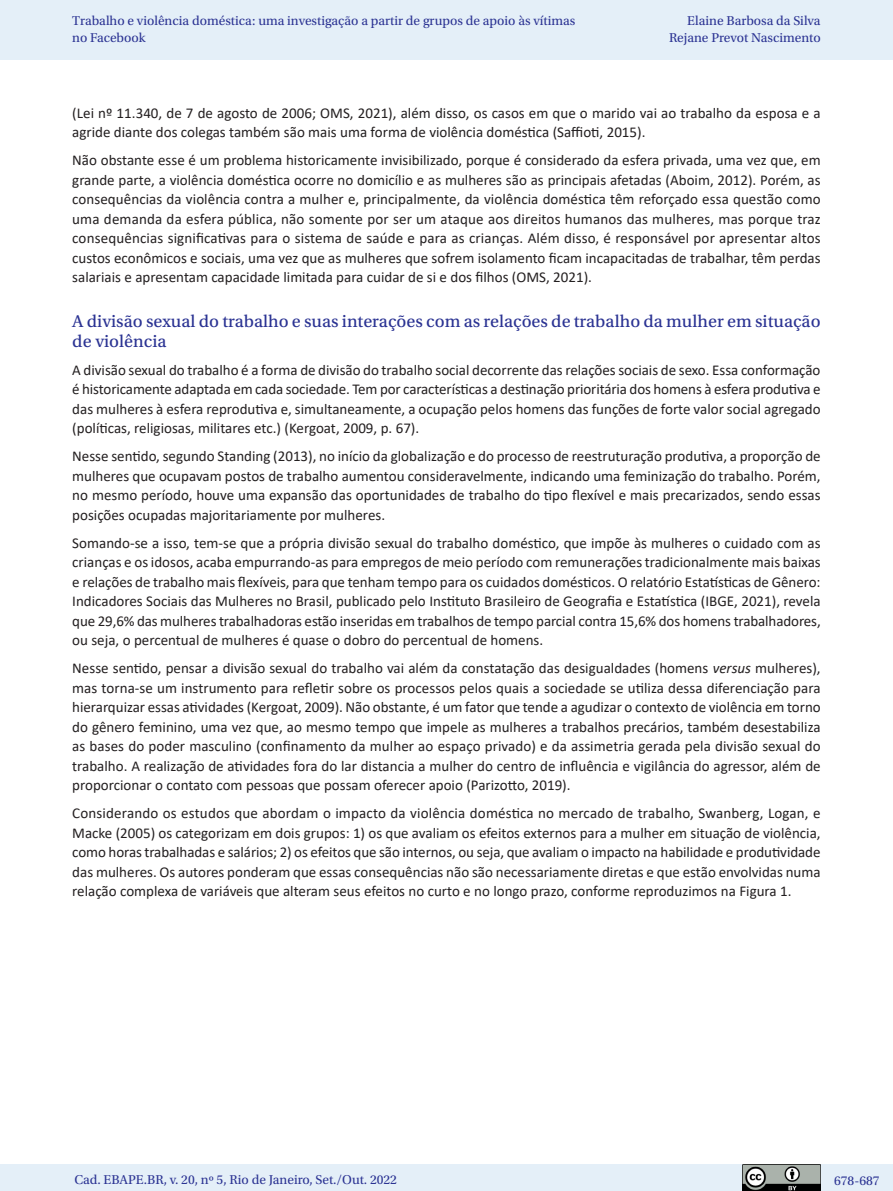
<style>
.page{position:relative;width:893px;height:1191px;background:#fff}
.page>*{position:absolute;margin:0;border:0;box-sizing:border-box;transform-origin:0 0}
._07_2_sub2{font:18px/19.5px "Utopia Std Capt";color:#2b3393}
._06_0_texto{font:15px/19.5px "Calibri";color:#231f20;text-align:justify}
.t1{font:13.5px/16.5px "Utopia Std";color:#2b3393}
.s1{font-style:italic}
</style>
<div class="page">
<div style="left:0;top:0;width:893px;height:60px;background:#e4eff8"></div>
<div style="left:0;top:1164px;width:893px;height:27px;background:#e4eff8"></div>
<img style="left:743px;top:1164px;width:78px;height:27px">
<p class="t1" style="left:72px;top:13px;width:505px">Trabalho e violência doméstica: uma investigação a partir de grupos de apoio às vítimas no Facebook</p>
<p class="t1" style="left:669px;top:13px;width:153px;text-align:right">Elaine Barbosa da Silva<br>Rejane Prevot Nascimento</p>
<p class="_06_0_texto" style="left:72px;top:102px;width:750px">(Lei nº 11.340, de 7 de agosto de 2006; OMS, 2021), além disso, os casos em que o marido vai ao trabalho da esposa e a agride diante dos colegas também são mais uma forma de violência doméstica (Saffioti, 2015).</p>
<p class="_06_0_texto" style="left:72px;top:150px;width:750px">Não obstante esse é um problema historicamente invisibilizado, porque é considerado da esfera privada, uma vez que, em grande parte, a violência doméstica ocorre no domicílio e as mulheres são as principais afetadas (Aboim, 2012). Porém, as consequências da violência contra a mulher e, principalmente, da violência doméstica têm reforçado essa questão como uma demanda da esfera pública, não somente por ser um ataque aos direitos humanos das mulheres, mas porque traz consequências significativas para o sistema de saúde e para as crianças. Além disso, é responsável por apresentar altos custos econômicos e sociais, uma vez que as mulheres que sofrem isolamento ficam incapacitadas de trabalhar, têm perdas salariais e apresentam capacidade limitada para cuidar de si e dos filhos (OMS, 2021).</p>
<p class="_07_2_sub2" style="left:72px;top:312px;width:750px">A divisão sexual do trabalho e suas interações com as relações de trabalho da mulher em situação de violência</p>
<p class="_06_0_texto" style="left:72px;top:359px;width:750px">A divisão sexual do trabalho é a forma de divisão do trabalho social decorrente das relações sociais de sexo. Essa conformação é historicamente adaptada em cada sociedade. Tem por características a destinação prioritária dos homens à esfera produtiva e das mulheres à esfera reprodutiva e, simultaneamente, a ocupação pelos homens das funções de forte valor social agregado (políticas, religiosas, militares etc.) (Kergoat, 2009, p. 67).</p>
<p class="_06_0_texto" style="left:72px;top:446px;width:750px">Nesse sentido, segundo Standing (2013), no início da globalização e do processo de reestruturação produtiva, a proporção de mulheres que ocupavam postos de trabalho aumentou consideravelmente, indicando uma feminização do trabalho. Porém, no mesmo período, houve uma expansão das oportunidades de trabalho do tipo flexível e mais precarizados, sendo essas posições ocupadas majoritariamente por mulheres.</p>
<p class="_06_0_texto" style="left:72px;top:532px;width:750px">Somando-se a isso, tem-se que a própria divisão sexual do trabalho doméstico, que impõe às mulheres o cuidado com as crianças e os idosos, acaba empurrando-as para empregos de meio período com remunerações tradicionalmente mais baixas e relações de trabalho mais flexíveis, para que tenham tempo para os cuidados domésticos. O relatório Estatísticas de Gênero:<br>Indicadores Sociais das Mulheres no Brasil, publicado pelo Instituto Brasileiro de Geografia e Estatística (IBGE, 2021), revela que 29,6% das mulheres trabalhadoras estão inseridas em trabalhos de tempo parcial contra 15,6% dos homens trabalhadores, ou seja, o percentual de mulheres é quase o dobro do percentual de homens.</p>
<p class="_06_0_texto" style="left:72px;top:658px;width:750px">Nesse sentido, pensar a divisão sexual do trabalho vai além da constatação das desigualdades (homens <span class="s1">versus</span> mulheres), mas torna-se um instrumento para refletir sobre os processos pelos quais a sociedade se utiliza dessa diferenciação para hierarquizar essas atividades (Kergoat, 2009). Não obstante, é um fator que tende a agudizar o contexto de violência em torno do gênero feminino, uma vez que, ao mesmo tempo que impele as mulheres a trabalhos precários, também desestabiliza as bases do poder masculino (confinamento da mulher ao espaço privado) e da assimetria gerada pela divisão sexual do trabalho. A realização de atividades fora do lar distancia a mulher do centro de influência e vigilância do agressor, além de proporcionar o contato com pessoas que possam oferecer apoio (Parizotto, 2019).</p>
<p class="_06_0_texto" style="left:72px;top:803px;width:750px">Considerando os estudos que abordam o impacto da violência doméstica no mercado de trabalho, Swanberg, Logan, e Macke (2005) os categorizam em dois grupos: 1) os que avaliam os efeitos externos para a mulher em situação de violência, como horas trabalhadas e salários; 2) os efeitos que são internos, ou seja, que avaliam o impacto na habilidade e produtividade das mulheres. Os autores ponderam que essas consequências não são necessariamente diretas e que estão envolvidas numa relação complexa de variáveis que alteram seus efeitos no curto e no longo prazo, conforme reproduzimos na Figura 1.</p>
<p class="t1" style="left:74px;top:1171px;width:324px">Cad. EBAPE.BR, v. 20, nº 5, Rio de Janeiro, Set./Out. 2022</p>
<p class="t1" style="left:834px;top:1172px;width:47px">678-687</p>
</div>
